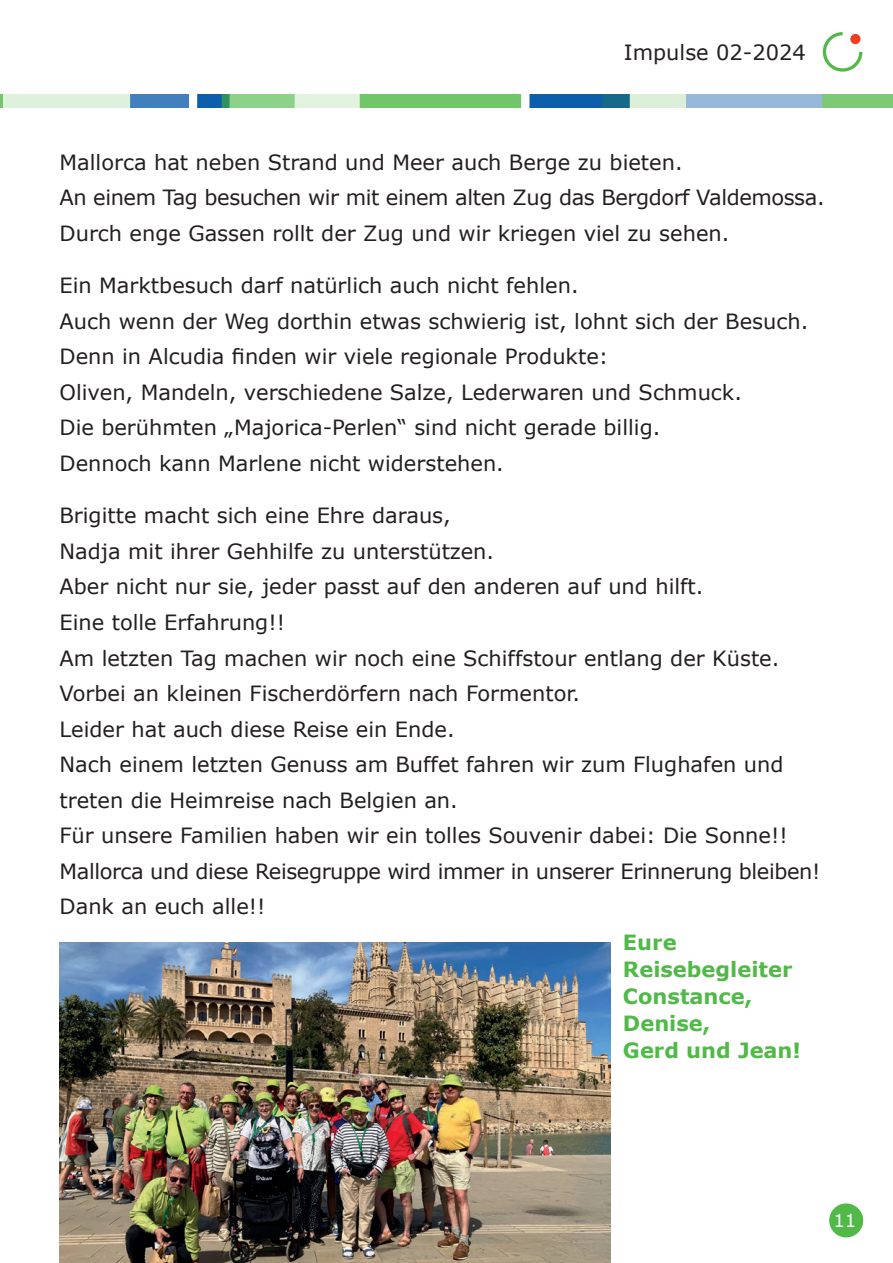
<style>
.page{position:relative;width:893px;height:1263px;background:#fff}
.page>*{position:absolute;margin:0;border:0;box-sizing:border-box;transform-origin:0 0}
.t1{font:21px/35.5px "Verdana";color:#231f20}
.t2{font:700 21px/27px "Verdana";color:#51b948}
.t3{font:18px "Verdana";color:#fff}
</style>
<div class="page">
<img style="left:2px;top:94px;width:891px;height:13px">
<svg style="left:0;top:94px;width:2px;height:13px"></svg>
<div style="left:829px;top:1203px;width:34px;height:34px;background:#51b948;border-radius:50%"></div>
<svg style="left:822px;top:32px;width:41px;height:40px"></svg>
<div style="left:850px;top:34px;width:10px;height:10px;background:#ef3e22;border-radius:50%"></div>
<img style="left:60px;top:942px;width:550px;height:321px">
<p class="t1" style="left:624px;top:35px;width:183px">Impulse 02-2024</p>
<p class="t1" style="left:60px;top:145px;width:761px">Mallorca hat neben Strand und Meer auch Berge zu bieten.<br>An einem Tag besuchen wir mit einem alten Zug das Bergdorf Valdemossa.<br>Durch enge Gassen rollt der Zug und wir kriegen viel zu sehen.</p>
<p class="t1" style="left:60px;top:268px;width:745px">Ein Marktbesuch darf natürlich auch nicht fehlen.<br>Auch wenn der Weg dorthin etwas schwierig ist, lohnt sich der Besuch.<br>Denn in Alcudia finden wir viele regionale Produkte:<br>Oliven, Mandeln, verschiedene Salze, Lederwaren und Schmuck.<br>Die berühmten „Majorica-Perlen“ sind nicht gerade billig.<br>Dennoch kann Marlene nicht widerstehen.</p>
<p class="t1" style="left:60px;top:498px;width:762px">Brigitte macht sich eine Ehre daraus,<br>Nadja mit ihrer Gehhilfe zu unterstützen.<br>Aber nicht nur sie, jeder passt auf den anderen auf und hilft.<br>Eine tolle Erfahrung!!<br>Am letzten Tag machen wir noch eine Schiffstour entlang der Küste.<br>Vorbei an kleinen Fischerdörfern nach Formentor.<br>Leider hat auch diese Reise ein Ende.<br>Nach einem letzten Genuss am Buffet fahren wir zum Flughafen und treten die Heimreise nach Belgien an.<br>Für unsere Familien haben wir ein tolles Souvenir dabei: Die Sonne!!<br>Mallorca und diese Reisegruppe wird immer in unserer Erinnerung bleiben!<br>Dank an euch alle!!</p>
<p class="t2" style="left:623px;top:929px;width:180px">Eure<br>Reisebegleiter<br>Constance,<br>Denise,<br>Gerd und Jean!</p>
<p class="t3" style="left:833px;top:1209px;width:24px">11</p>
</div>
